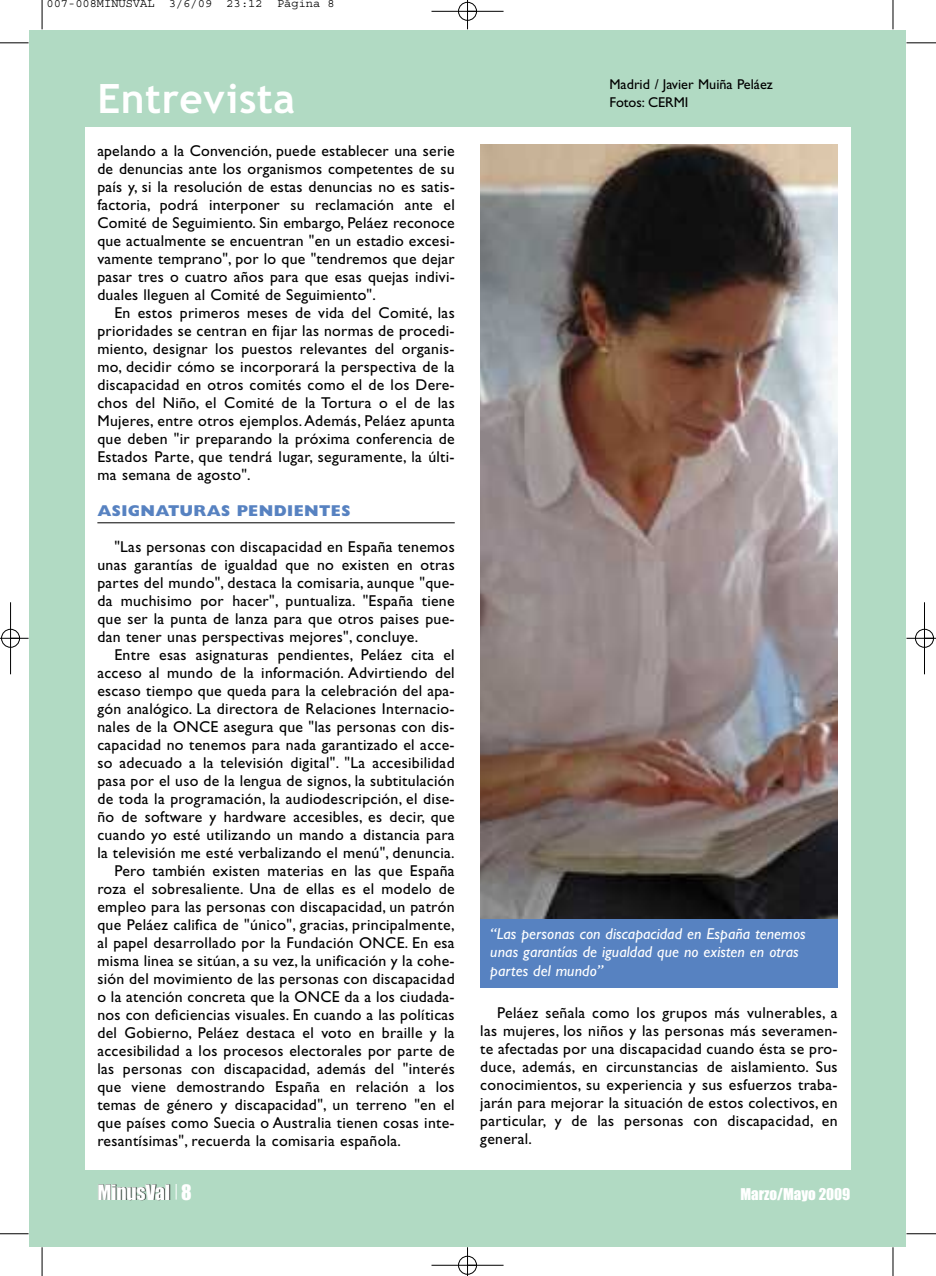
<style>
.page{position:relative;width:936px;height:1276px;background:#fff}
.page>*{position:absolute;margin:0;border:0;box-sizing:border-box;transform-origin:0 0}
.t1{font:700 40.5px "Trebuchet MS";letter-spacing:.01em;color:#fff}
.t2{font:19.65px "Impact";letter-spacing:-.01em;color:#000}
.t3{font:19.65px "Impact";color:#fff}
.t4{font:15.75px/18px "Gill Sans";letter-spacing:.02em;color:#000;text-align:justify}
.t5{font:italic 15.75px/18.8px "Gill Sans";letter-spacing:.005em;color:#fff}
.t6{font:800 15.75px "Gill Sans";letter-spacing:.025em;color:#5782c1}
.t7{font:15px "Impact";color:#fff}
.t8{font:14.25px/18px "Gill Sans";color:#000}
.t9{font:12px "Courier";color:#000}
.s1{font-style:italic}
</style>
<div class="page">
<div style="left:29px;top:30px;width:876px;height:1216px;background:#b1dac3"></div>
<svg style="left:176px;top:1184px;width:1px;height:15px"></svg>
<div style="left:85px;top:128px;width:765px;height:1042px;background:#fff"></div>
<hr style="left:97px;top:522px;width:357px;height:1px;background:#000">
<img style="left:480px;top:145px;width:357px;height:774px">
<div style="left:480px;top:919px;width:357px;height:69px;background:#5782c1"></div>
<svg style="left:42px;top:0;width:1px;height:29px"></svg>
<svg style="left:0;top:42px;width:29px;height:2px"></svg>
<svg style="left:892px;top:0;width:1px;height:29px"></svg>
<svg style="left:906px;top:42px;width:29px;height:2px"></svg>
<svg style="left:42px;top:1247px;width:1px;height:29px"></svg>
<svg style="left:0;top:1233px;width:29px;height:1px"></svg>
<svg style="left:892px;top:1247px;width:1px;height:29px"></svg>
<svg style="left:906px;top:1233px;width:29px;height:1px"></svg>
<div style="left:458px;top:2px;width:19px;height:19px;border:1px solid #fff;border-radius:50%"></div>
<div style="left:458px;top:1255px;width:19px;height:19px;border:1px solid #fff;border-radius:50%"></div>
<hr style="left:431px;top:11px;width:72px;height:1px;background:#000">
<hr style="left:431px;top:1265px;width:72px;height:1px;background:#000">
<hr style="left:10px;top:602px;width:1px;height:72px;background:#000">
<hr style="left:924px;top:602px;width:1px;height:72px;background:#000">
<svg style="left:467px;top:0;width:1px;height:29px"></svg>
<svg style="left:467px;top:1247px;width:1px;height:29px"></svg>
<svg style="left:0;top:638px;width:29px;height:1px"></svg>
<svg style="left:906px;top:638px;width:29px;height:1px"></svg>
<div style="left:458px;top:2px;width:18px;height:19px;border:1px solid #000;border-radius:50%"></div>
<div style="left:458px;top:1256px;width:18px;height:18px;border:1px solid #000;border-radius:50%"></div>
<div style="left:1px;top:629px;width:19px;height:18px;border:1px solid #000;border-radius:50%"></div>
<div style="left:915px;top:629px;width:18px;height:18px;border:1px solid #000;border-radius:50%"></div>
<p class="t9" style="left:46px;top:-1px;width:289px">007-008MINUSVAL 3/6/09 23:12 Página 8</p>
<p class="t1" style="left:97px;top:82px;width:199px">Entrevista</p>
<p class="t8" style="left:609px;top:77px;width:165px">Madrid <span class="s1">/</span> Javier Muiña Peláez<br>Fotos: CERMI</p>
<p class="t4" style="left:97px;top:143px;width:359px">apelando a la Convención, puede establecer una serie</p>
<p class="t4" style="left:97px;top:161px;width:359px">de denuncias ante los organismos competentes de su</p>
<p class="t4" style="left:97px;top:179px;width:359px">país y, si la resolución de estas denuncias no es satis-</p>
<p class="t4" style="left:97px;top:197px;width:359px">factoria, podrá interponer su reclamación ante el</p>
<p class="t4" style="left:97px;top:215px;width:359px">Comité de Seguimiento. Sin embargo, Peláez reconoce</p>
<p class="t4" style="left:97px;top:233px;width:359px">que actualmente se encuentran "en un estadio excesi-</p>
<p class="t4" style="left:97px;top:251px;width:359px">vamente temprano", por lo que "tendremos que dejar</p>
<p class="t4" style="left:97px;top:269px;width:359px">pasar tres o cuatro años para que esas quejas indivi-</p>
<p class="t4" style="left:97px;top:287px;width:280px">duales lleguen al Comité de Seguimiento".</p>
<p class="t4" style="left:114px;top:305px;width:342px">En estos primeros meses de vida del Comité, las</p>
<p class="t4" style="left:97px;top:323px;width:359px">prioridades se centran en fijar las normas de procedi-</p>
<p class="t4" style="left:97px;top:341px;width:359px">miento, designar los puestos relevantes del organis-</p>
<p class="t4" style="left:97px;top:359px;width:359px">mo, decidir cómo se incorporará la perspectiva de la</p>
<p class="t4" style="left:97px;top:377px;width:359px">discapacidad en otros comités como el de los Dere-</p>
<p class="t4" style="left:97px;top:395px;width:359px">chos del Niño, el Comité de la Tortura o el de las</p>
<p class="t4" style="left:97px;top:413px;width:359px">Mujeres, entre otros ejemplos. Además, Peláez apunta</p>
<p class="t4" style="left:97px;top:431px;width:359px">que deben "ir preparando la próxima conferencia de</p>
<p class="t4" style="left:97px;top:449px;width:359px">Estados Parte, que tendrá lugar, seguramente, la últi-</p>
<p class="t4" style="left:97px;top:467px;width:155px">ma semana de agosto".</p>
<p class="t6" style="left:97px;top:505px;width:254px">ASIGNATURAS PENDIENTES</p>
<p class="t4" style="left:114px;top:539px;width:342px">"Las personas con discapacidad en España tenemos</p>
<p class="t4" style="left:97px;top:557px;width:359px">unas garantías de igualdad que no existen en otras</p>
<p class="t4" style="left:97px;top:575px;width:359px">partes del mundo", destaca la comisaria, aunque "que-</p>
<p class="t4" style="left:97px;top:593px;width:359px">da muchisimo por hacer", puntualiza. "España tiene</p>
<p class="t4" style="left:97px;top:611px;width:359px">que ser la punta de lanza para que otros paises pue-</p>
<p class="t4" style="left:97px;top:629px;width:322px">dan tener unas perspectivas mejores", concluye.</p>
<p class="t4" style="left:114px;top:647px;width:342px">Entre esas asignaturas pendientes, Peláez cita el</p>
<p class="t4" style="left:97px;top:665px;width:359px">acceso al mundo de la información. Advirtiendo del</p>
<p class="t4" style="left:97px;top:683px;width:359px">escaso tiempo que queda para la celebración del apa-</p>
<p class="t4" style="left:97px;top:701px;width:359px">gón analógico. La directora de Relaciones Internacio-</p>
<p class="t4" style="left:97px;top:719px;width:359px">nales de la ONCE asegura que "las personas con dis-</p>
<p class="t4" style="left:97px;top:737px;width:359px">capacidad no tenemos para nada garantizado el acce-</p>
<p class="t4" style="left:97px;top:755px;width:359px">so adecuado a la televisión digital". "La accesibilidad</p>
<p class="t4" style="left:97px;top:773px;width:359px">pasa por el uso de la lengua de signos, la subtitulación</p>
<p class="t4" style="left:97px;top:791px;width:359px">de toda la programación, la audiodescripción, el dise-</p>
<p class="t4" style="left:97px;top:809px;width:359px">ño de software y hardware accesibles, es decir, que</p>
<p class="t4" style="left:97px;top:827px;width:359px">cuando yo esté utilizando un mando a distancia para</p>
<p class="t4" style="left:97px;top:845px;width:359px">la televisión me esté verbalizando el menú", denuncia.</p>
<p class="t4" style="left:114px;top:863px;width:342px">Pero también existen materias en las que España</p>
<p class="t4" style="left:97px;top:881px;width:359px">roza el sobresaliente. Una de ellas es el modelo de</p>
<p class="t4" style="left:97px;top:899px;width:359px">empleo para las personas con discapacidad, un patrón</p>
<p class="t4" style="left:97px;top:917px;width:359px">que Peláez califica de "único", gracias, principalmente,</p>
<p class="t4" style="left:97px;top:935px;width:359px">al papel desarrollado por la Fundación ONCE. En esa</p>
<p class="t4" style="left:97px;top:953px;width:359px">misma linea se sitúan, a su vez, la unificación y la cohe-</p>
<p class="t4" style="left:97px;top:971px;width:359px">sión del movimiento de las personas con discapacidad</p>
<p class="t4" style="left:97px;top:989px;width:359px">o la atención concreta que la ONCE da a los ciudada-</p>
<p class="t4" style="left:97px;top:1007px;width:359px">nos con deficiencias visuales. En cuando a las políticas</p>
<p class="t4" style="left:97px;top:1025px;width:359px">del Gobierno, Peláez destaca el voto en braille y la</p>
<p class="t4" style="left:97px;top:1043px;width:359px">accesibilidad a los procesos electorales por parte de</p>
<p class="t4" style="left:97px;top:1061px;width:359px">las personas con discapacidad, además del "interés</p>
<p class="t4" style="left:97px;top:1079px;width:359px">que viene demostrando España en relación a los</p>
<p class="t4" style="left:97px;top:1097px;width:359px">temas de género y discapacidad", un terreno "en el</p>
<p class="t4" style="left:97px;top:1115px;width:359px">que países como Suecia o Australia tienen cosas inte-</p>
<p class="t4" style="left:97px;top:1133px;width:305px">resantísimas", recuerda la comisaria española.</p>
<p class="t5" style="left:490px;top:925px;width:317px">“Las personas con discapacidad en España tenemos unas garantías de igualdad que no existen en otras partes del mundo”</p>
<p class="t4" style="left:480px;top:1005px;width:359px;text-indent:17px">Peláez señala como los grupos más vulnerables, a las mujeres, los niños y las personas más severamen&shy;te afectadas por una discapacidad cuando ésta se pro&shy;duce, además, en circunstancias de aislamiento. Sus conocimientos, su experiencia y sus esfuerzos traba&shy;jarán para mejorar la situación de estos colectivos, en particular, y de las personas con discapacidad, en general.</p>
<p class="t3" style="left:181px;top:1185px;width:12px">8</p>
<p class="t2" style="left:98px;top:1185px;width:74px">MinusVal</p>
<p class="t7" style="left:740px;top:1189px;width:111px">Marzo/Mayo 2009</p>
</div>
